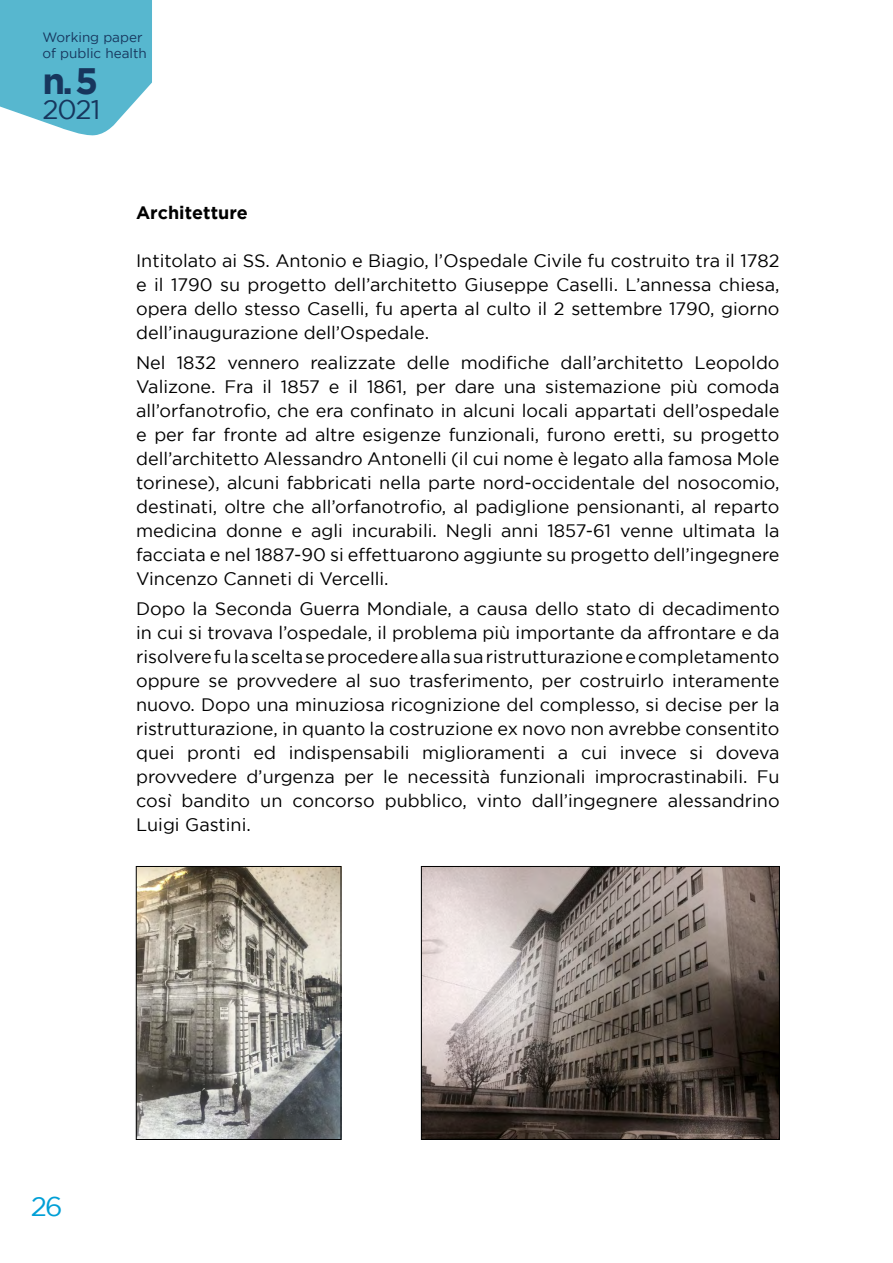
<style>
.page{position:relative;width:893px;height:1263px;background:#fff}
.page>*{position:absolute;margin:0;border:0;box-sizing:border-box;transform-origin:0 0}
.t1{font:700 36.75px "Gotham";color:#17365d}
.t2{font:27px "Gotham";color:#17365d}
.t3{font:27px "Gotham";color:#009fd6}
.t4{font:18px/24px "Gotham";color:#000;text-align:justify}
.t5{font:700 18px "Gotham";color:#000}
.t6{font:13.5px/16.2px "Gotham";color:#17365d}
</style>
<div class="page">
<svg style="left:0;top:0;width:152px;height:136px;background:#6bbfd4"></svg>
<img style="left:423px;top:868px;width:355px;height:270px">
<div style="left:421px;top:866px;width:359px;height:274px;border:1px solid #000"></div>
<img style="left:138px;top:868px;width:201px;height:270px">
<div style="left:136px;top:866px;width:205px;height:274px;border:1px solid #000"></div>
<p class="t6" style="left:43px;top:29px;width:106px">Working paper of public health</p>
<h1 class="t1" style="left:43px;top:60px;width:57px">n. 5</h1>
<h2 class="t2" style="left:43px;top:95px;width:59px">2021</h2>
<p class="t5" style="left:136px;top:202px;width:113px">Architetture</p>
<p class="t4" style="left:136px;top:248px;width:645px">Intitolato ai SS. Antonio e Biagio, l’Ospedale Civile fu costruito tra il 1782 e il 1790 su progetto dell’architetto Giuseppe Caselli. L’annessa chiesa, opera dello stesso Caselli, fu aperta al culto il 2 settembre 1790, giorno dell’inaugurazione dell’Ospedale.</p>
<p class="t4" style="left:136px;top:350px;width:645px">Nel 1832 vennero realizzate delle modifiche dall’architetto Leopoldo Valizone. Fra il 1857 e il 1861, per dare una sistemazione più comoda all’orfanotrofio, che era confinato in alcuni locali appartati dell’ospedale e per far fronte ad altre esigenze funzionali, furono eretti, su progetto dell’architetto Alessandro Antonelli (il cui nome è legato alla famosa Mole torinese), alcuni fabbricati nella parte nord-occidentale del nosocomio, destinati, oltre che all’orfanotrofio, al padiglione pensionanti, al reparto medicina donne e agli incurabili. Negli anni 1857-61 venne ultimata la facciata e nel 1887-90 si effettuarono aggiunte su progetto dell’ingegnere Vincenzo Canneti di Vercelli.</p>
<p class="t4" style="left:136px;top:596px;width:645px">Dopo la Seconda Guerra Mondiale, a causa dello stato di decadimento in cui si trovava l’ospedale, il problema più importante da affrontare e da risolvere fu la scelta se procedere alla sua ristrutturazione e completamento oppure se provvedere al suo trasferimento, per costruirlo interamente nuovo. Dopo una minuziosa ricognizione del complesso, si decise per la ristrutturazione, in quanto la costruzione ex novo non avrebbe consentito quei pronti ed indispensabili miglioramenti a cui invece si doveva provvedere d’urgenza per le necessità funzionali improcrastinabili. Fu così bandito un concorso pubblico, vinto dall’ingegnere alessandrino Luigi Gastini.</p>
<h2 class="t3" style="left:31px;top:1191px;width:33px">26</h2>
</div>
